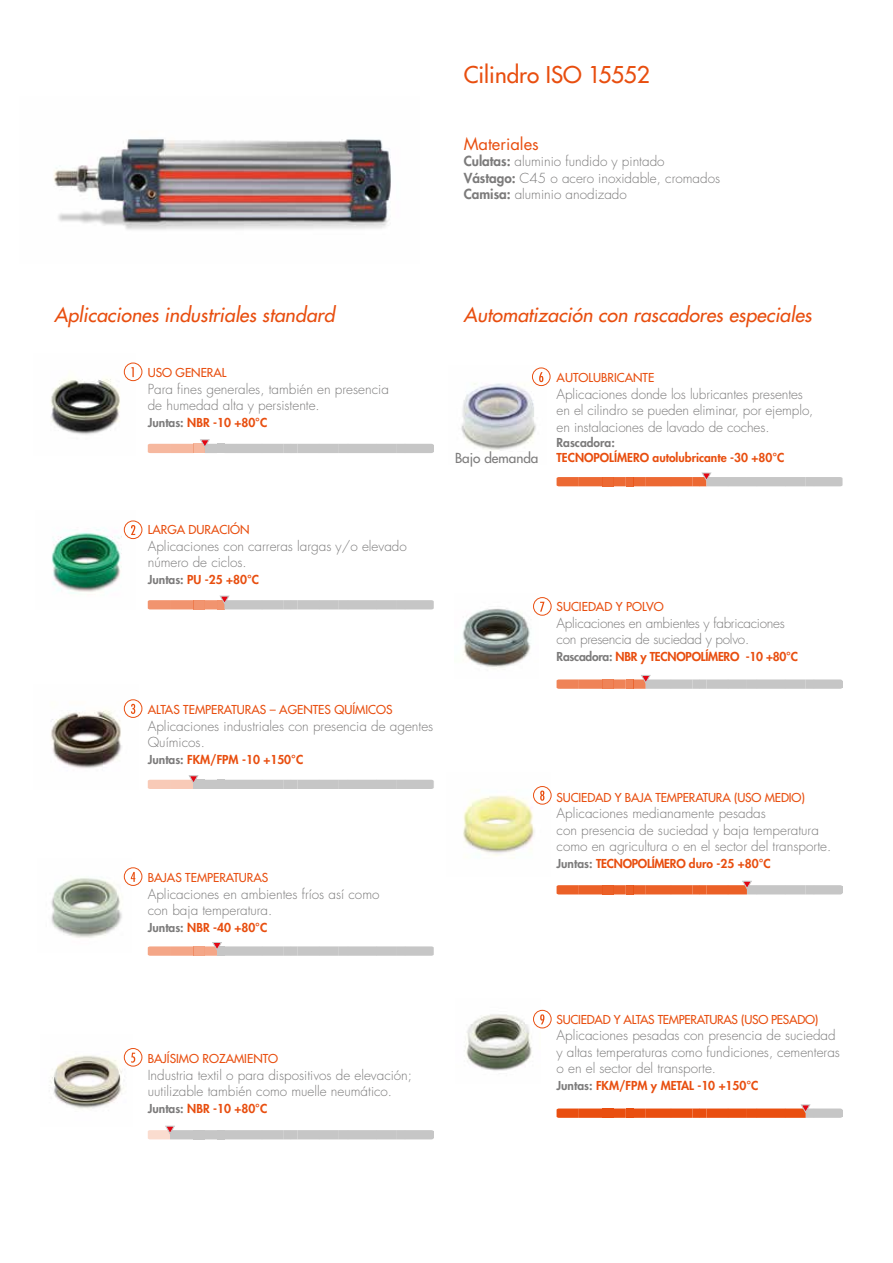
<style>
.page{position:relative;width:893px;height:1263px;background:#fff}
.page>*{position:absolute;margin:0;border:0;box-sizing:border-box;transform-origin:0 0}
.t1{font:500 22.5px "Futura Std";color:#e84e0f}
.t2{font:italic 500 19.5px "Futura Std";color:#e84e0f}
.t3{font:16.5px "Futura Std";color:#e84e0f}
.t4{font:300 13.5px/16.5px "Futura Std";color:#7c7b7b}
.t5{font:300 13.5px/16.5px "Futura";color:#7c7b7b}
.t6{font:300 13.5px/16.5px "Futura Std";letter-spacing:-.02em;color:#7c7b7b}
.t7{font:500 13.5px "Futura Std";color:#7c7b7b}
.t8{font:500 12px "Futura Std";color:#e84e0f}
.t9{font:800 12px "Futura Std";color:#e84e0f}
.t10{font:800 12px "Futura Std";letter-spacing:-.02em;color:#e84e0f}
.t11{font:500 12px "Futura Std";letter-spacing:-.02em;color:#e84e0f}
.t12{font:800 12px "Futura";color:#e84e0f}
.t13{font:800 12px "Futura Std";color:#7c7b7b}
.s1{font-weight:800}
.s2{color:#7c7b7b}
</style>
<div class="page">
<img style="left:461px;top:383px;width:81px;height:68px">
<img style="left:463px;top:795px;width:71px;height:63px">
<img style="left:462px;top:608px;width:69px;height:60px">
<img style="left:465px;top:1014px;width:67px;height:57px">
<img style="left:50px;top:1055px;width:82px;height:54px">
<img style="left:51px;top:528px;width:83px;height:66px">
<img style="left:50px;top:370px;width:85px;height:65px">
<img style="left:51px;top:875px;width:73px;height:63px">
<img style="left:51px;top:707px;width:73px;height:62px">
<img style="left:53px;top:139px;width:338px;height:91px">
<svg style="left:614px;top:477px;width:12px;height:9px"></svg>
<div style="left:626px;top:477px;width:7px;height:9px;background:#ec6933"></div>
<svg style="left:557px;top:477px;width:45px;height:9px"></svg>
<div style="left:602px;top:477px;width:12px;height:9px;background:#ec6933"></div>
<svg style="left:633px;top:472px;width:209px;height:14px"></svg>
<div style="left:217px;top:444px;width:7px;height:9px;background:#c6c6c6"></div>
<svg style="left:148px;top:444px;width:46px;height:9px"></svg>
<div style="left:194px;top:444px;width:11px;height:9px;background:#f6b89f"></div>
<div style="left:224px;top:444px;width:210px;height:9px;background:#c6c6c6"></div>
<svg style="left:200px;top:439px;width:17px;height:14px"></svg>
<svg style="left:124px;top:362px;width:18px;height:19px"></svg>
<svg style="left:532px;top:367px;width:19px;height:19px"></svg>
<svg style="left:614px;top:679px;width:12px;height:10px"></svg>
<div style="left:626px;top:679px;width:7px;height:10px;background:#ef8357"></div>
<svg style="left:557px;top:679px;width:45px;height:10px"></svg>
<div style="left:602px;top:679px;width:12px;height:10px;background:#ef8357"></div>
<svg style="left:633px;top:675px;width:209px;height:14px"></svg>
<svg style="left:533px;top:597px;width:19px;height:19px"></svg>
<svg style="left:614px;top:885px;width:12px;height:9px"></svg>
<div style="left:626px;top:885px;width:7px;height:9px;background:#eb6027"></div>
<svg style="left:557px;top:885px;width:45px;height:9px"></svg>
<div style="left:602px;top:885px;width:12px;height:9px;background:#eb6027"></div>
<svg style="left:633px;top:880px;width:209px;height:14px"></svg>
<svg style="left:533px;top:786px;width:19px;height:19px"></svg>
<svg style="left:614px;top:1108px;width:12px;height:10px"></svg>
<div style="left:626px;top:1108px;width:7px;height:10px;background:#e94e0f"></div>
<svg style="left:557px;top:1108px;width:45px;height:10px"></svg>
<div style="left:602px;top:1108px;width:12px;height:10px;background:#e94e0f"></div>
<svg style="left:633px;top:1104px;width:209px;height:14px"></svg>
<svg style="left:533px;top:1010px;width:19px;height:18px"></svg>
<svg style="left:148px;top:600px;width:46px;height:9px"></svg>
<div style="left:194px;top:600px;width:11px;height:9px;background:#f1946f"></div>
<svg style="left:205px;top:595px;width:229px;height:14px"></svg>
<svg style="left:124px;top:520px;width:18px;height:19px"></svg>
<svg style="left:205px;top:780px;width:12px;height:9px"></svg>
<div style="left:217px;top:780px;width:7px;height:9px;background:#c6c6c6"></div>
<div style="left:194px;top:780px;width:11px;height:9px;background:#c6c6c6"></div>
<div style="left:224px;top:780px;width:210px;height:9px;background:#c6c6c6"></div>
<svg style="left:148px;top:775px;width:51px;height:14px"></svg>
<svg style="left:124px;top:699px;width:18px;height:19px"></svg>
<svg style="left:148px;top:946px;width:46px;height:10px"></svg>
<div style="left:194px;top:946px;width:11px;height:10px;background:#f4a687"></div>
<svg style="left:205px;top:942px;width:229px;height:14px"></svg>
<svg style="left:124px;top:867px;width:18px;height:19px"></svg>
<svg style="left:205px;top:1130px;width:12px;height:9px"></svg>
<div style="left:217px;top:1130px;width:7px;height:9px;background:#c6c6c6"></div>
<div style="left:194px;top:1130px;width:11px;height:9px;background:#c6c6c6"></div>
<div style="left:224px;top:1130px;width:210px;height:9px;background:#c6c6c6"></div>
<svg style="left:148px;top:1125px;width:46px;height:14px"></svg>
<svg style="left:124px;top:1048px;width:18px;height:18px"></svg>
<h1 class="t1" style="left:464px;top:61px;width:187px">Cilindro ISO 15552</h1>
<p class="t3" style="left:464px;top:133px;width:77px">Materiales</p>
<p class="t5" style="left:464px;top:153px;width:258px"><span class="s1">Culatas:</span> aluminio fundido y pintado<br><span class="s1">Vástago:</span> C45 o acero inoxidable, cromados<br><span class="s1">Camisa:</span> aluminio anodizado</p>
<h2 class="t2" style="left:54px;top:302px;width:282px">Aplicaciones industriales standard</h2>
<h2 class="t2" style="left:463px;top:302px;width:350px">Automatización con rascadores especiales</h2>
<p class="t8" style="left:148px;top:365px;width:80px">USO GENERAL</p>
<p class="t5" style="left:148px;top:381px;width:243px">Para fines generales, también en presencia de humedad alta y persistente.</p>
<p class="t12" style="left:148px;top:414px;width:121px"><span class="s2">Juntas:</span> NBR -10 +80°C</p>
<p class="t8" style="left:148px;top:522px;width:103px">LARGA DURACIÓN</p>
<p class="t4" style="left:148px;top:538px;width:261px">Aplicaciones con carreras largas y/o elevado número de ciclos.</p>
<p class="t9" style="left:148px;top:572px;width:113px"><span class="s2">Juntas:</span> PU -25 +80°C</p>
<p class="t8" style="left:148px;top:702px;width:246px">ALTAS TEMPERATURAS – AGENTES QUÍMICOS</p>
<p class="t4" style="left:148px;top:718px;width:287px">Aplicaciones industriales con presencia de agentes<br>Químicos.</p>
<p class="t9" style="left:148px;top:752px;width:157px"><span class="s2">Juntas:</span> FKM/FPM -10 +150°C</p>
<p class="t8" style="left:148px;top:870px;width:122px">BAJAS TEMPERATURAS</p>
<p class="t4" style="left:148px;top:886px;width:233px">Aplicaciones en ambientes fríos así como con baja temperatura.</p>
<p class="t9" style="left:148px;top:920px;width:121px"><span class="s2">Juntas:</span> NBR -40 +80°C</p>
<p class="t7" style="left:455px;top:449px;width:85px">Bajo demanda</p>
<p class="t8" style="left:557px;top:370px;width:99px">AUTOLUBRICANTE</p>
<p class="t4" style="left:557px;top:386px;width:258px">Aplicaciones donde los lubricantes presentes en el cilindro se pueden eliminar, por ejemplo, en instalaciones de lavado de coches.</p>
<p class="t13" style="left:557px;top:435px;width:60px">Rascadora:</p>
<p class="t9" style="left:557px;top:450px;width:229px">TECNOPOLÍMERO autolubricante -30 +80°C</p>
<p class="t8" style="left:557px;top:599px;width:109px">SUCIEDAD Y POLVO</p>
<p class="t6" style="left:557px;top:615px;width:230px">Aplicaciones en ambientes y fabricaciones con presencia de suciedad y polvo.</p>
<p class="t10" style="left:557px;top:648px;width:243px"><span class="s2">Rascadora:</span> NBR y TECNOPOLÍMERO -10 +80°C</p>
<p class="t8" style="left:557px;top:790px;width:250px">SUCIEDAD Y BAJA TEMPERATURA (USO MEDIO)</p>
<p class="t4" style="left:557px;top:805px;width:276px">Aplicaciones medianamente pesadas<br>con presencia de suciedad y baja temperatura como en agricultura o en el sector del transporte.</p>
<p class="t10" style="left:557px;top:856px;width:216px"><span class="s2">Juntas:</span> TECNOPOLÍMERO duro -25 +80°C</p>
<p class="t8" style="left:148px;top:1051px;width:132px">BAJÍSIMO ROZAMIENTO</p>
<p class="t4" style="left:148px;top:1067px;width:266px">Industria textil o para dispositivos de elevación; uutilizable también como muelle neumático.</p>
<p class="t9" style="left:148px;top:1101px;width:121px"><span class="s2">Juntas:</span> NBR -10 +80°C</p>
<p class="t11" style="left:557px;top:1012px;width:263px">SUCIEDAD Y ALTAS TEMPERATURAS (USO PESADO)</p>
<p class="t4" style="left:557px;top:1027px;width:285px">Aplicaciones pesadas con presencia de suciedad y altas temperaturas como fundiciones, cementeras o en el sector del transporte.</p>
<p class="t9" style="left:557px;top:1078px;width:203px"><span class="s2">Juntas:</span> FKM/FPM y METAL -10 +150°C</p>
</div>
